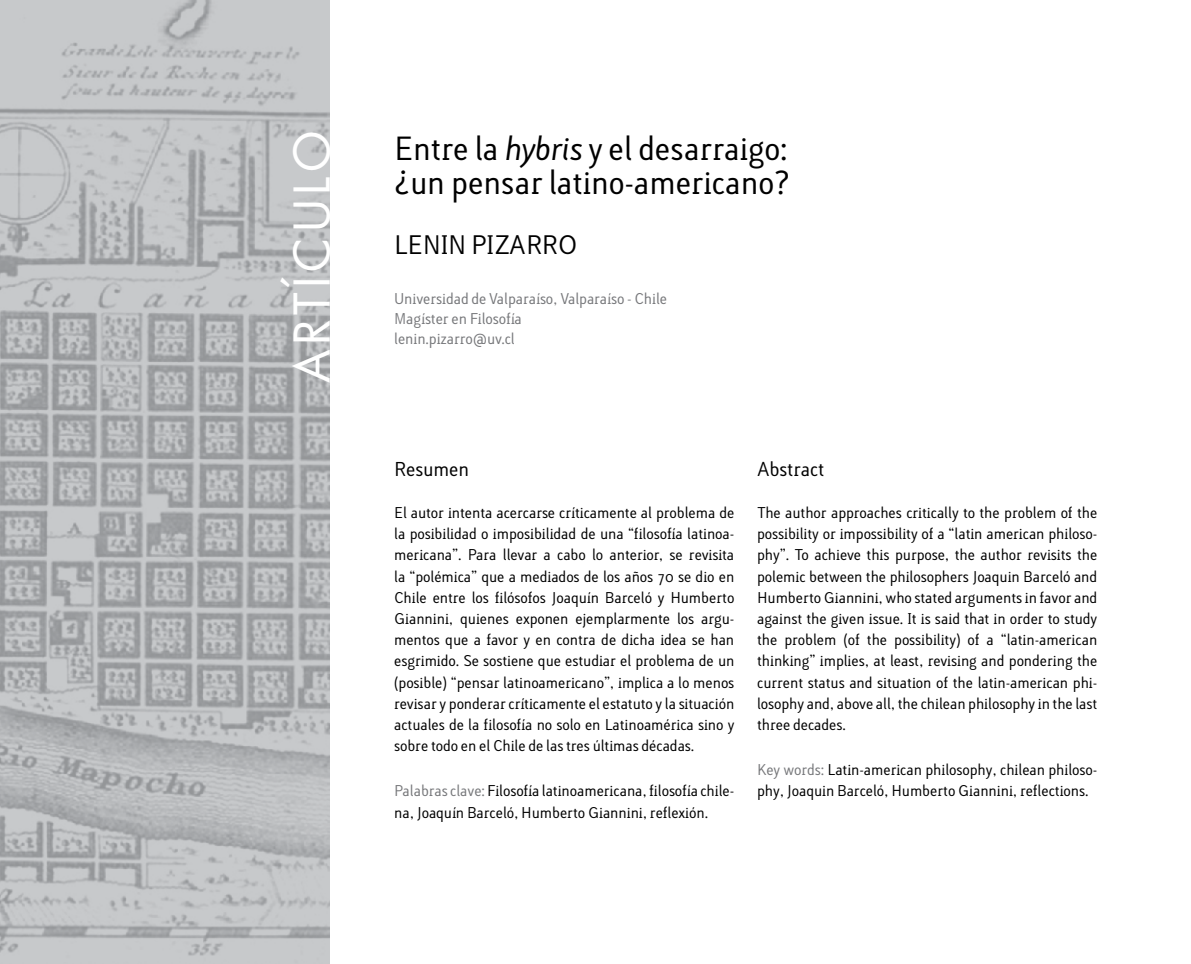
<style>
.page{position:relative;width:1191px;height:964px;background:#fff}
.page>*{position:absolute;margin:0;border:0;box-sizing:border-box;transform-origin:0 0}
.t1{font:48px "Futura";letter-spacing:.1em;color:#fff}
.t2{font:30px/34px "Lacuna";letter-spacing:-.01em;color:#000}
.t3{font:24px "Lacuna";letter-spacing:-.01em;color:#000}
.t4{font:18px "Lacuna";letter-spacing:-.01em;color:#000}
.t5{font:14px/21.2px "Lacuna";letter-spacing:-.01em;color:#000;text-align:justify}
.t6{font:14px/20px "Lacuna";letter-spacing:-.01em;color:#77787b}
.s1{font-style:italic}
.s2{color:#77787b}
</style>
<div class="page">
<img style="left:0;top:0;width:330px;height:964px">
<h1 class="t1" style="left:279px;top:383px;width:254px;rotate:-90deg">ARTÍCULO</h1>
<h2 class="t2" style="left:394px;top:133px;width:397px">Entre la <span class="s1">hybris</span> y el desarraigo: ¿un pensar latino-americano?</h2>
<h3 class="t3" style="left:394px;top:231px;width:185px">Le nin Pizarro</h3>
<p class="t6" style="left:394px;top:290px;width:274px">Universidad de Valparaíso, Valparaíso - Chile<br>Magíster en Filosofía<br>lenin.pizarro@uv.cl</p>
<p class="t4" style="left:394px;top:458px;width:77px">Resumen</p>
<p class="t5" style="left:394px;top:502px;width:342px">El autor intenta acercarse críticamente al problema de la posibilidad o imposibilidad de una “filosofía latinoa&shy;mericana”. Para llevar a cabo lo anterior, se revisita la “polémica” que a mediados de los años 70 se dio en Chile entre los filósofos Joaquín Barceló y Humberto Giannini, quienes exponen ejemplarmente los argu&shy;mentos que a favor y en contra de dicha idea se han esgrimido. Se sostiene que estudiar el problema de un (posible) “pensar latinoamericano”, implica a lo menos revisar y ponderar críticamente el estatuto y la situación actuales de la filosofía no solo en Latinoamérica sino y sobre todo en el Chile de las tres últimas décadas.</p>
<p class="t5" style="left:394px;top:781px;width:342px"><span class="s2">Palabras clave:</span> Filosofía latinoamericana, filosofía chile&shy;na, Joaquín Barceló, Humberto Giannini, reflexión.</p>
<p class="t4" style="left:757px;top:458px;width:69px">Abstract</p>
<p class="t5" style="left:757px;top:502px;width:342px">The author approaches critically to the problem of the possibility or impossibility of a “latin american philoso&shy;phy”. To achieve this purpose, the author revisits the polemic between the philosophers Joaquin Barceló and Humberto Giannini, who stated arguments in favor and against the given issue. It is said that in order to study the problem (of the possibility) of a “latin-american thinking” implies, at least, revising and pondering the current status and situation of the latin-american phi&shy;losophy and, above all, the chilean philosophy in the last three decades.</p>
<p class="t5" style="left:757px;top:760px;width:342px"><span class="s2">Key words:</span> Latin-american philosophy, chilean philoso&shy;phy, Joaquin Barceló, Humberto Giannini, reflections.</p>
</div>
